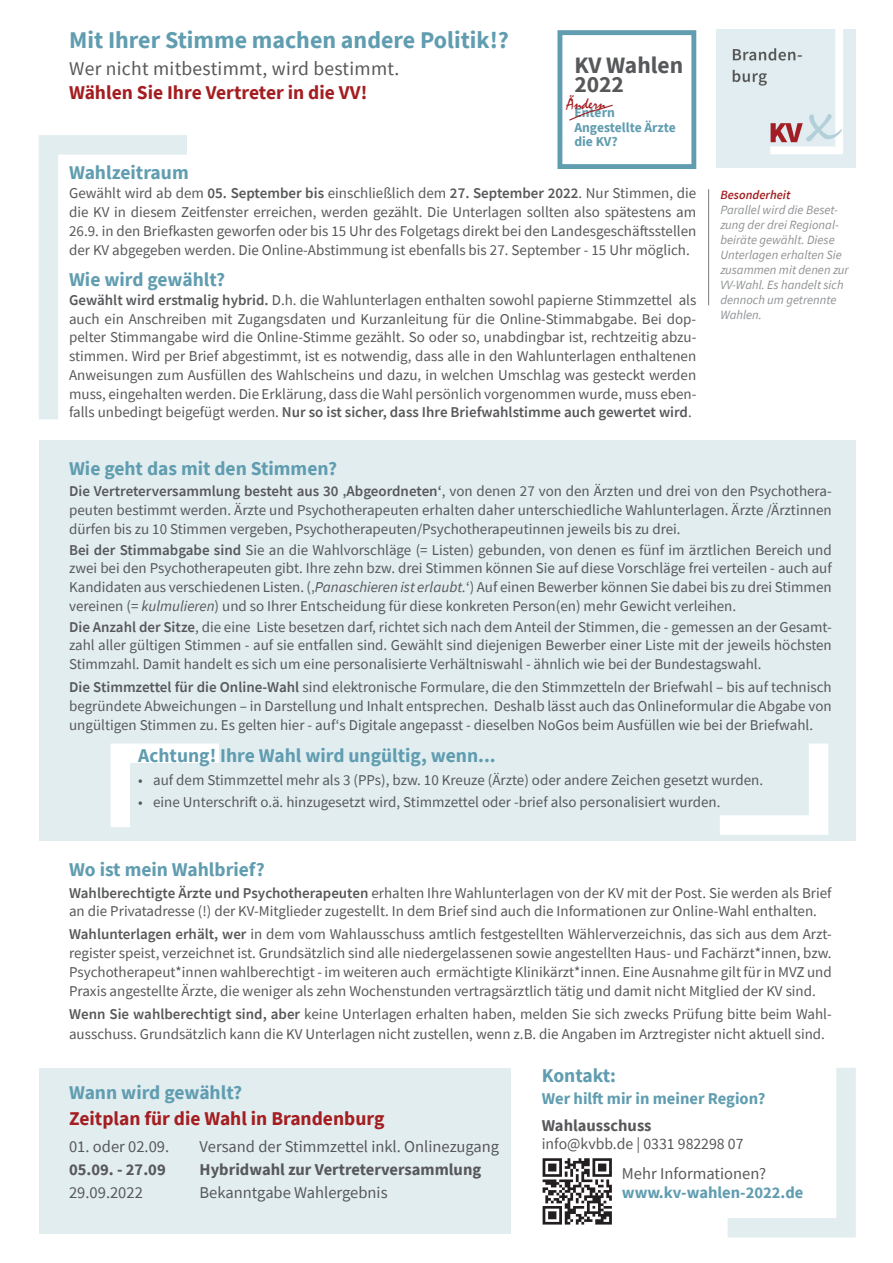
<style>
.page{position:relative;width:893px;height:1263px;background:#fff}
.page>*{position:absolute;margin:0;border:0;box-sizing:border-box;transform-origin:0 0}
.t1{font:700 24px "Source Sans Pro";color:#609db0}
.t2{font:700 23.55px/19.6px "Source Sans Pro";color:#57585a}
.t3{font:700 19.5px "Source Sans Pro";color:#609db0}
.t4{font:700 19.5px "Source Sans Pro";color:#a41e21}
.t5{font:19.5px "Source Sans Pro";letter-spacing:.015em;color:#57585a}
.t6{font:16.65px "Mistral";color:#a41e21}
.t7{font:16.5px "Source Sans Pro";color:#57585a}
.t8{font:700 16.5px "Source Sans Pro";color:#57585a}
.t9{font:700 16.5px "Source Sans Pro";color:#609db0}
.t10{font:15.75px "Source Sans Pro";color:#57585a}
.t11{font:15px/18.8px "Source Sans Pro";color:#57585a;text-align:justify}
.t12{font:700 13.65px/14.7px "Source Sans Pro";color:#609db0}
.t13{font:italic 12.6px/15px "Source Sans Pro";color:#8f9194}
.t14{font:italic 600 12.6px "Source Sans Pro";color:#a41e21}
.s1{font-weight:600}
.s2{font-style:italic}
</style>
<div class="page">
<div style="left:39px;top:440px;width:816px;height:400px;background:#e2edf0"></div>
<img style="left:716px;top:29px;width:139px;height:139px">
<svg style="left:727px;top:1068px;width:129px;height:170px"></svg>
<svg style="left:39px;top:135px;width:148px;height:285px"></svg>
<div style="left:40px;top:1068px;width:471px;height:165px;background:#e2edf0"></div>
<svg style="left:700px;top:743px;width:138px;height:98px"></svg>
<svg style="left:101px;top:743px;width:138px;height:98px"></svg>
<div style="left:557px;top:30px;width:139px;height:139px;border:5px solid #609db0"></div>
<svg style="left:569px;top:104px;width:44px;height:17px"></svg>
<svg style="left:543px;top:1158px;width:69px;height:66px"></svg>
<hr style="left:708px;top:189px;width:1px;height:116px;background:#787a7d">
<h1 class="t1" style="left:69px;top:24px;width:441px">Mit Ihrer Stimme machen andere Politik!?</h1>
<h3 class="t5" style="left:69px;top:57px;width:332px">Wer nicht mitbestimmt, wird bestimmt.</h3>
<h3 class="t4" style="left:69px;top:79px;width:300px">Wählen Sie Ihre Vertreter in die VV!</h3>
<h2 class="t2" style="left:574px;top:55px;width:110px">KV Wahlen<br>2022</h2>
<p class="t12" style="left:574px;top:105px;width:103px">Entern<br>Angestellte Ärzte die KV?</p>
<p class="t6" style="left:567px;top:93px;width:41px">Ändern</p>
<h3 class="t3" style="left:69px;top:160px;width:121px">Wahlzeitraum</h3>
<p class="t11" style="left:69px;top:184px;width:629px">Gewählt wird ab dem <span class="s1">05. September bis</span> einschließlich dem <span class="s1">27. September 2022</span>. Nur Stimmen, die die KV in diesem Zeitfenster erreichen, werden gezählt. Die Unterlagen sollten also spätestens am 26.9. in den Briefkasten geworfen oder bis 15 Uhr des Folgetags direkt bei den Landesgeschäftsstellen der KV abgegeben werden. Die Online-Abstimmung ist ebenfalls bis 27. September - 15 Uhr möglich.</p>
<h3 class="t3" style="left:69px;top:266px;width:158px">Wie wird gewählt?</h3>
<p class="t11" style="left:69px;top:290px;width:629px"><span class="s1">Gewählt wird erstmalig hybrid.</span> D.h. die Wahlunterlagen enthalten sowohl papierne Stimmzettel als auch ein Anschreiben mit Zugangsdaten und Kurzanleitung für die Online-Stimmabgabe. Bei dop&shy;pelter Stimmangabe wird die Online-Stimme gezählt. So oder so, unabdingbar ist, rechtzeitig abzu&shy;stimmen. Wird per Brief abgestimmt, ist es notwendig, dass alle in den Wahlunterlagen enthaltenen Anweisungen zum Ausfüllen des Wahlscheins und dazu, in welchen Umschlag was gesteckt werden muss, eingehalten werden. Die Erklärung, dass die Wahl persönlich vorgenommen wurde, muss eben&shy;falls unbedingt beigefügt werden. <span class="s1">Nur so ist sicher, dass Ihre Briefwahlstimme auch gewertet wird</span>.</p>
<p class="t14" style="left:720px;top:186px;width:72px">Besonderheit</p>
<p class="t13" style="left:720px;top:202px;width:130px">Parallel wird die Beset&shy;zung der drei Regional&shy;beiräte gewählt. Diese<br>Unterlagen erhalten Sie zusammen mit denen zur<br>VV-Wahl. Es handelt sich dennoch um getrennte<br>Wahlen.</p>
<h3 class="t3" style="left:69px;top:455px;width:270px">Wie geht das mit den Stimmen?</h3>
<p class="t11" style="left:69px;top:482px;width:764px"><span class="s1">Die Vertreterversammlung besteht aus 30 ‚Abgeordneten‘</span>, von denen 27 von den Ärzten und drei von den Psychothera&shy;peuten bestimmt werden. Ärzte und Psychotherapeuten erhalten daher unterschiedliche Wahlunterlagen. Ärzte /Ärztinnen dürfen bis zu 10 Stimmen vergeben, Psychotherapeuten/Psychotherapeutinnen jeweils bis zu drei.</p>
<p class="t11" style="left:69px;top:540px;width:764px"><span class="s1">Bei der Stimmabgabe sind</span> Sie an die Wahlvorschläge (= Listen) gebunden, von denen es fünf im ärztlichen Bereich und zwei bei den Psychotherapeuten gibt. Ihre zehn bzw. drei Stimmen können Sie auf diese Vorschläge frei verteilen - auch auf Kandidaten aus verschiedenen Listen. (‚<span class="s2">Panaschieren ist erlaubt.</span>‘) Auf einen Bewerber können Sie dabei bis zu drei Stimmen vereinen (= <span class="s2">kulmulieren</span>) und so Ihrer Entscheidung für diese konkreten Person(en) mehr Gewicht verleihen.</p>
<p class="t11" style="left:69px;top:617px;width:764px"><span class="s1">Die Anzahl der Sitze</span>, die eine Liste besetzen darf, richtet sich nach dem Anteil der Stimmen, die - gemessen an der Gesamt&shy;zahl aller gültigen Stimmen - auf sie entfallen sind. Gewählt sind diejenigen Bewerber einer Liste mit der jeweils höchsten Stimmzahl. Damit handelt es sich um eine personalisierte Verhältniswahl - ähnlich wie bei der Bundestagswahl.</p>
<p class="t11" style="left:69px;top:677px;width:764px;line-height:19.2px"><span class="s1">Die Stimmzettel für die Online-Wahl</span> sind elektronische Formulare, die den Stimmzetteln der Briefwahl – bis auf technisch begründete Abweichungen – in Darstellung und Inhalt entsprechen. Deshalb lässt auch das Onlineformular die Abgabe von ungültigen Stimmen zu. Es gelten hier - auf‘s Digitale angepasst - dieselben NoGos beim Ausfüllen wie bei der Briefwahl.</p>
<h3 class="t3" style="left:138px;top:742px;width:359px">Achtung! Ihre Wahl wird ungültig, wenn...</h3>
<p class="t11" style="left:138px;top:770px;width:626px">• auf dem Stimmzettel mehr als 3 (PPs), bzw. 10 Kreuze (Ärzte) oder andere Zeichen gesetzt wurden.</p>
<p class="t11" style="left:138px;top:792px;width:584px">• eine Unterschrift o.ä. hinzugesetzt wird, Stimmzettel oder -brief also personalisiert wurden.</p>
<h3 class="t3" style="left:69px;top:856px;width:197px">Wo ist mein Wahlbrief?</h3>
<p class="t11" style="left:69px;top:883px;width:764px"><span class="s1">Wahlberechtigte Ärzte und Psychotherapeuten</span> erhalten Ihre Wahlunterlagen von der KV mit der Post. Sie werden als Brief an die Privatadresse (!) der KV-Mitglieder zugestellt. In dem Brief sind auch die Informationen zur Online-Wahl enthalten.</p>
<p class="t11" style="left:69px;top:925px;width:764px"><span class="s1">Wahlunterlagen erhält, wer</span> in dem vom Wahlausschuss amtlich festgestellten Wählerverzeichnis, das sich aus dem Arzt&shy;register speist, verzeichnet ist. Grundsätzlich sind alle niedergelassenen sowie angestellten Haus- und Fachärzt*innen, bzw.<br>Psychotherapeut*innen wahlberechtigt - im weiteren auch ermächtigte Klinikärzt*innen. Eine Ausnahme gilt für in MVZ und Praxis angestellte Ärzte, die weniger als zehn Wochenstunden vertragsärztlich tätig und damit nicht Mitglied der KV sind.</p>
<p class="t11" style="left:69px;top:1003px;width:764px;line-height:20.2px"><span class="s1">Wenn Sie wahlberechtigt sind, aber</span> keine Unterlagen erhalten haben, melden Sie sich zwecks Prüfung bitte beim Wahl&shy;ausschuss. Grundsätzlich kann die KV Unterlagen nicht zustellen, wenn z.B. die Angaben im Arztregister nicht aktuell sind.</p>
<h3 class="t3" style="left:69px;top:1079px;width:175px">Wann wird gewählt?</h3>
<h3 class="t4" style="left:69px;top:1105px;width:317px">Zeitplan für die Wahl in Brandenburg</h3>
<p class="t7" style="left:69px;top:1136px;width:102px">01. oder 02.09.</p>
<p class="t7" style="left:200px;top:1136px;width:301px">Versand der Stimmzettel inkl. Onlinezugang</p>
<p class="t8" style="left:69px;top:1158px;width:98px">05.09. - 27.09</p>
<p class="t8" style="left:200px;top:1158px;width:283px">Hybridwahl zur Vertreterversammlung</p>
<p class="t7" style="left:69px;top:1182px;width:75px">29.09.2022</p>
<p class="t7" style="left:200px;top:1182px;width:189px">Bekanntgabe Wahlergebnis</p>
<h3 class="t3" style="left:542px;top:1063px;width:76px">Kontakt:</h3>
<p class="t9" style="left:542px;top:1088px;width:225px">Wer hilft mir in meiner Region?</p>
<p class="t8" style="left:542px;top:1114px;width:111px">Wahlausschuss</p>
<p class="t10" style="left:542px;top:1134px;width:203px">info@kvbb.de | 0331 982298 07</p>
<p class="t7" style="left:622px;top:1163px;width:146px">Mehr Informationen?</p>
<p class="t9" style="left:622px;top:1181px;width:183px">www.kv-wahlen-2022.de</p>
</div>
